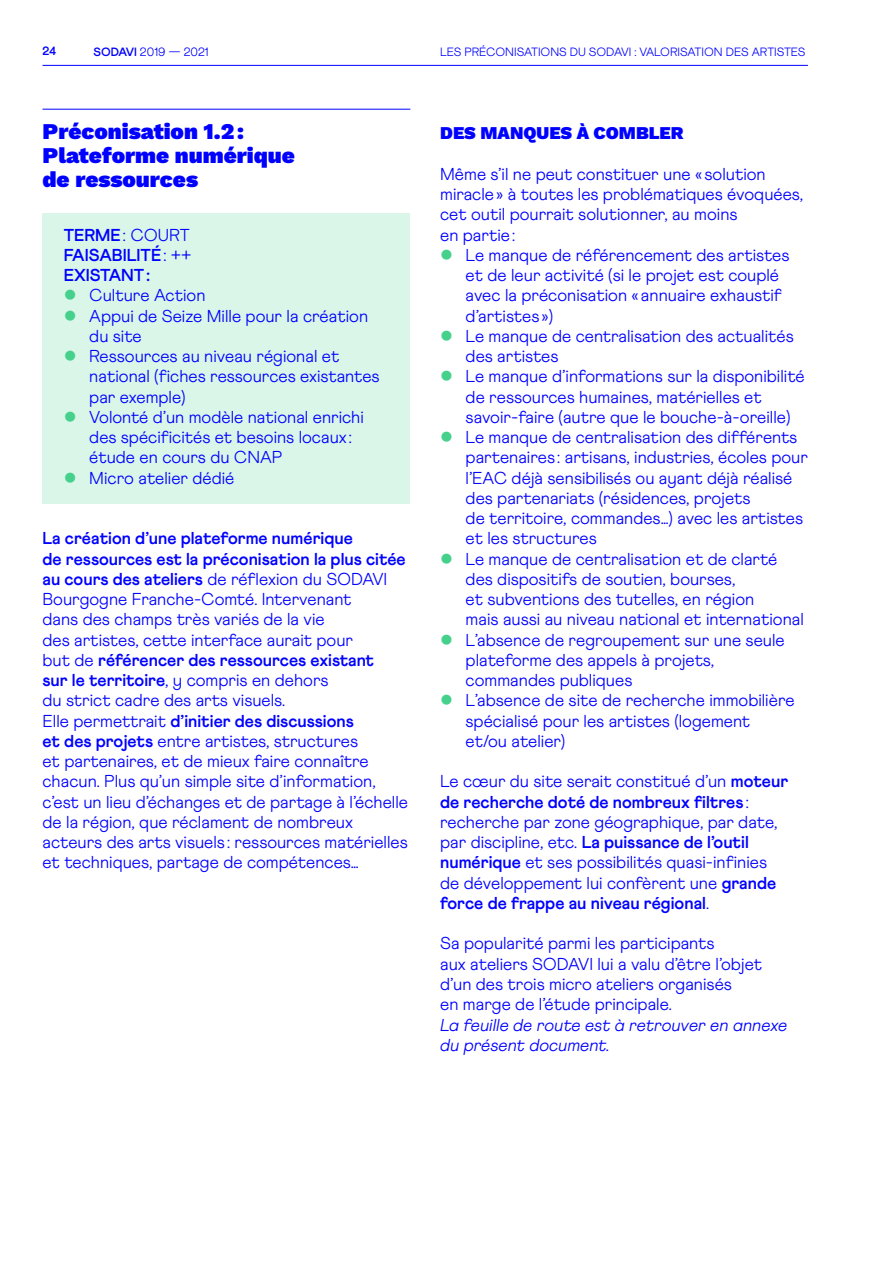
<style>
.page{position:relative;width:893px;height:1263px;background:#fff}
.page>*{position:absolute;margin:0;border:0;box-sizing:border-box;transform-origin:0 0}
.t1{font:900 22.5px/24px "Work Sans";color:#00f}
.t2{font:900 18px "Work Sans";color:#00f}
.t3{font:300 17.25px/20.2px "Athletics";color:#00f}
.t4{font:italic 300 17.25px/20.2px "Athletics";color:#00f}
.t5{font:700 17.25px/20.2px "Athletics";color:#00f;text-align:justify}
.t6{font:300 12px "Athletics";color:#00f}
.t7{font:700 12px "Athletics";color:#00f}
.s1{font-weight:700}
.s2{font-weight:300}
</style>
<div class="page">
<hr style="left:43px;top:65px;width:765px;height:1px;background:#00f">
<div style="left:43px;top:213px;width:367px;height:291px;background:#daf6e8"></div>
<hr style="left:43px;top:109px;width:367px;height:1px;background:#00f">
<p class="t7" style="left:43px;top:44px;width:15px">24</p>
<p class="t6" style="left:94px;top:45px;width:117px"><span class="s1">SODAVI</span> 2019 — 2021</p>
<p class="t6" style="left:440px;top:45px;width:367px">LES PRÉCONISATIO NS DU SODAVI : VALORISATIO N DES ARTISTES</p>
<h1 class="t1" style="left:43px;top:121px;width:254px">Préconisation 1.2:<br>Plateforme numérique de ressources</h1>
<p class="t5" style="left:64px;top:225px;width:129px">TERME<span class="s2">: COURT </span>FAISABILITÉ<span class="s2">: ++ </span>EXISTANT:</p>
<p class="t3" style="left:89px;top:285px;width:292px">Culture Action<br>Appui de Seize Mille pour la création du site<br>Ressources au niveau régional et national (fiches ressources existantes par exemple)<br>Volonté d’un modèle national enrichi des spécificités et besoins locaux : étude en cours du CNAP<br>Micro atelier dédié</p>
<p class="t3" style="left:43px;top:528px;width:367px"><span class="s1">La création d’une plateforme numérique<br>de ressources est la préconisation la plus citée au cours des ateliers</span> de réflexion du SODAVI Bourgogne Franche-Comté. Intervenant<br>dans des champs très variés de la vie<br>des artistes, cette interface aurait pour<br>but de <span class="s1">référencer des ressources existant<br>sur le territoire</span>, y compris en dehors<br>du strict cadre des arts visuels.<br>Elle permettrait <span class="s1">d’initier des discussions<br>et des projets</span> entre artistes, structures<br>et partenaires, et de mieux faire connaître chacun. Plus qu’un simple site d’information, c’est un lieu d’échanges et de partage à l’échelle de la région, que réclament de nombreux acteurs des arts visuels : ressources matérielles et techniques, partage de compétences…</p>
<p class="t2" style="left:440px;top:123px;width:245px">DES MANQUES À COMBLER</p>
<p class="t3" style="left:440px;top:164px;width:365px">Même s’il ne peut constituer une « solution miracle» à toutes les problématiques évoquées, cet outil pourrait solutionner, au moins<br>en partie:</p>
<p class="t3" style="left:466px;top:245px;width:344px">Le manque de référencement des artistes et de leur activité (si le projet est couplé avec la préconisation « annuaire exhaustif d’artistes »)<br>Le manque de centralisation des actualités des artistes<br>Le manque d’informations sur la disponibilité de ressources humaines, matérielles et savoir-faire (autre que le bouche-à-oreille)<br>Le manque de centralisation des différents partenaires : artisans, industries, écoles pour l’EAC déjà sensibilisés ou ayant déjà réalisé des partenariats (résidences, projets<br>de territoire, commandes…) avec les artistes et les structures<br>Le manque de centralisation et de clarté des dispositifs de soutien, bourses,<br>et subventions des tutelles, en région<br>mais aussi au niveau national et international L’absence de regroupement sur une seule plateforme des appels à projets, commandes publiques<br>L’absence de site de recherche immobilière spécialisé pour les artistes (logement<br>et/ou atelier)</p>
<p class="t3" style="left:440px;top:771px;width:350px">Le cœur du site serait constitué d’un <span class="s1">moteur de recherche doté de nombreux filtres</span> : recherche par zone géographique, par date, par discipline, etc. <span class="s1">La puissance de l’outil numérique</span> et ses possibilités quasi-infinies de développement lui confèrent une <span class="s1">grande force de frappe au niveau régional</span>.</p>
<p class="t3" style="left:440px;top:933px;width:323px">Sa popularité parmi les participants<br>aux ateliers SODAVI lui a valu d’être l’objet d’un des trois micro ateliers organisés<br>en marge de l’étude principale.</p>
<p class="t4" style="left:440px;top:1014px;width:349px">La feuille de route est à retrouver en annexe du présent document.</p>
</div>
